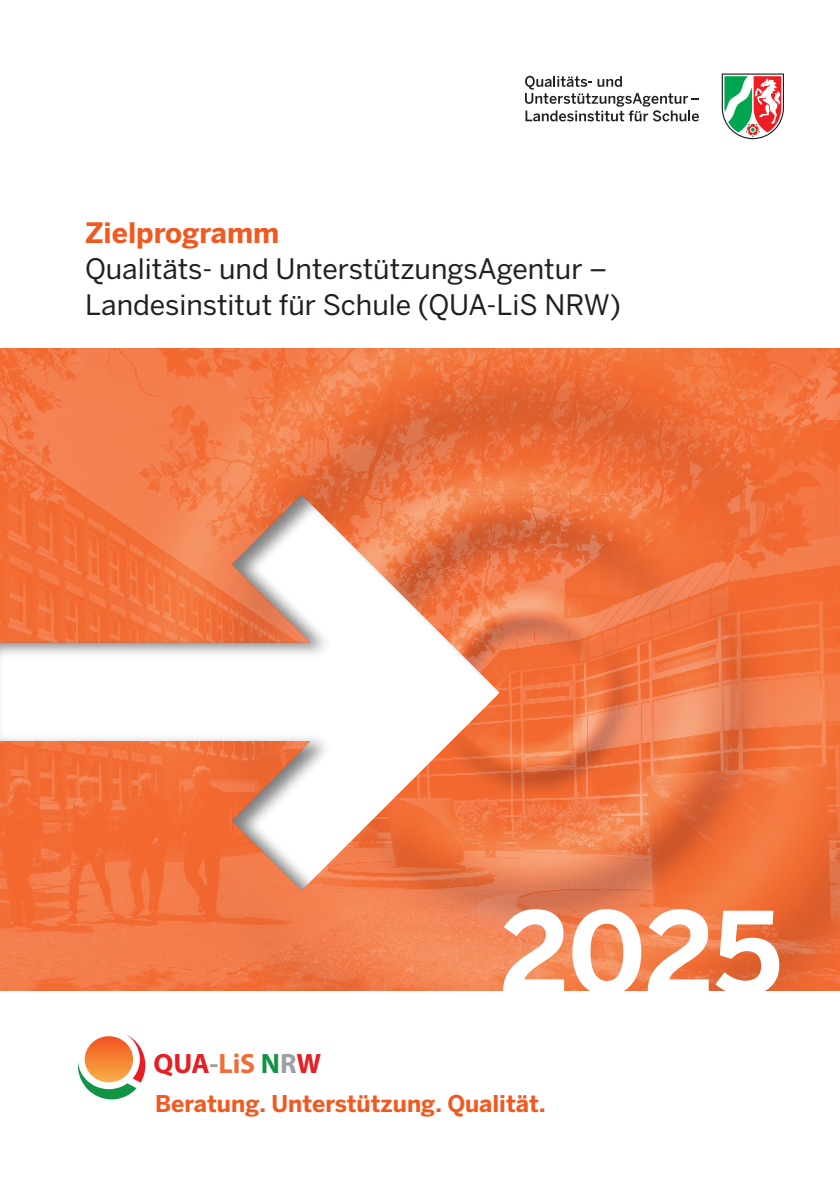
<style>
.page{position:relative;width:840px;height:1191px;background:#fff}
.page>*{position:absolute;margin:0;border:0;box-sizing:border-box;transform-origin:0 0}
._1_Headline_orange{font:700 112px "Benton Sans";color:#fff}
._1_Headline_orange-2{font:28px/36px "Benton Sans";color:#231f20}
._1_Headline_orange-3{font:700 28px "Benton Sans";color:#f15921}
.t1{font:700 28px "Myriad Pro";color:#e61e25}
.t2{font:700 28px "Myriad Pro";color:#f26d35}
.URL{font:700 23px "Benton Sans";color:#f15921}
.s1{color:#129346}
.s2{color:#9d9fa2}
</style>
<div class="page">
<img style="left:114px;top:348px;width:725px;height:33px">
<img style="left:114px;top:381px;width:65px;height:610px">
<img style="left:398px;top:348px;width:263px;height:3px">
<img style="left:179px;top:351px;width:105px;height:53px">
<img style="left:762px;top:351px;width:77px;height:103px">
<img style="left:814px;top:454px;width:25px;height:9px">
<img style="left:501px;top:456px;width:184px;height:39px">
<img style="left:726px;top:508px;width:35px;height:342px">
<img style="left:501px;top:899px;width:207px;height:35px">
<img style="left:501px;top:625px;width:236px;height:274px">
<img style="left:501px;top:495px;width:225px;height:98px">
<img style="left:616px;top:594px;width:40px;height:49px">
<img style="left:627px;top:643px;width:99px;height:246px">
<img style="left:501px;top:794px;width:125px;height:49px">
<img style="left:501px;top:495px;width:174px;height:50px">
<img style="left:592px;top:544px;width:120px;height:50px">
<img style="left:656px;top:593px;width:70px;height:50px">
<img style="left:676px;top:643px;width:50px;height:196px">
<img style="left:626px;top:757px;width:51px;height:118px">
<img style="left:577px;top:820px;width:50px;height:69px">
<img style="left:501px;top:843px;width:76px;height:46px">
<img style="left:501px;top:586px;width:115px;height:28px">
<img style="left:501px;top:603px;width:70px;height:11px">
<img style="left:501px;top:614px;width:132px;height:180px">
<img style="left:501px;top:766px;width:115px;height:10px">
<img style="left:501px;top:614px;width:115px;height:152px">
<img style="left:179px;top:980px;width:52px;height:11px">
<img style="left:814px;top:917px;width:25px;height:74px">
<img style="left:231px;top:980px;width:53px;height:11px">
<img style="left:762px;top:970px;width:52px;height:21px">
<img style="left:284px;top:351px;width:478px;height:105px">
<img style="left:761px;top:409px;width:53px;height:561px">
<img style="left:685px;top:455px;width:77px;height:53px">
<img style="left:814px;top:463px;width:25px;height:454px">
<img style="left:744px;top:507px;width:18px;height:23px">
<img style="left:284px;top:980px;width:53px;height:11px">
<img style="left:708px;top:850px;width:54px;height:141px">
<img style="left:337px;top:980px;width:53px;height:11px">
<img style="left:655px;top:908px;width:53px;height:83px">
<img style="left:390px;top:934px;width:265px;height:57px">
<svg style="left:0;top:404px;width:501px;height:576px"></svg>
<svg style="left:721px;top:73px;width:62px;height:66px"></svg>
<svg style="left:525px;top:76px;width:173px;height:45px"></svg>
<svg style="left:78px;top:1035px;width:67px;height:64px"></svg>
<img style="left:85px;top:1036px;width:48px;height:46px">
<p class="_1_Headline_orange-3" style="left:85px;top:217px;width:196px">Zielprogramm</p>
<p class="_1_Headline_orange-2" style="left:85px;top:252px;width:537px">Qualitäts- und UnterstützungsAgentur –<br>Landesinstitut für Schule (QUA-LiS NRW)</p>
<p class="_1_Headline_orange" style="left:500px;top:888px;width:283px">2025</p>
<p class="t2" style="left:218px;top:1045px;width:63px">LiS <span class="s1">N</span></p>
<p class="URL" style="left:155px;top:1090px;width:392px">Beratung. Unterstützung. Qualität.</p>
<p class="t1" style="left:153px;top:1045px;width:169px">QUA<span class="s2">- R</span>W</p>
</div>
